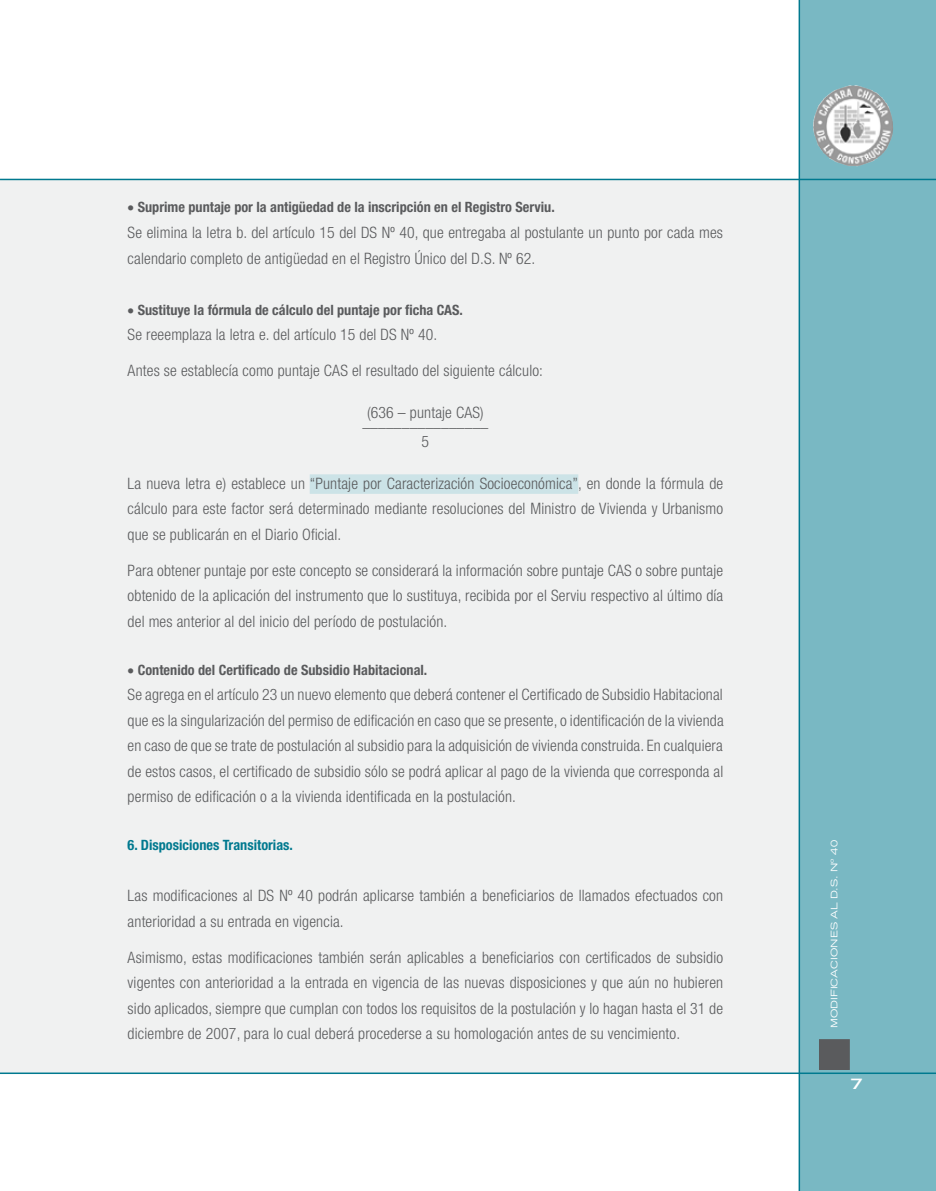
<style>
.page{position:relative;width:936px;height:1191px;background:#fff}
.page>*{position:absolute;margin:0;border:0;box-sizing:border-box;transform-origin:0 0}
.t1{font:300 condensed 15.75px/25.5px "Helvetica Neue";letter-spacing:.01em;color:#5a5b5d;text-align:justify}
.t2{font:700 condensed 14.25px "Helvetica Neue";color:#5a5b5d}
.t3{font:700 condensed 14.25px "Helvetica Neue";color:#00798f}
.t4{font:expanded 9px "Trade Gothic LH";letter-spacing:.01em;color:#fff;scale:1.1 1}
</style>
<div class="page">
<div style="left:1px;top:180px;width:928px;height:892px;background:#f0f1f1"></div>
<div style="left:800px;top:0;width:135px;height:1191px;background:#79b8c3"></div>
<div style="left:819px;top:1040px;width:30px;height:29px;background:#5a5b5d"></div>
<div style="left:818px;top:1039px;width:31px;height:31px;border:2px solid #5a5b5d"></div>
<hr style="left:798px;top:0;width:2px;height:1191px;background:#00798f">
<img style="left:813px;top:86px;width:80px;height:80px">
<hr style="left:0;top:179px;width:935px;height:1px;background:#00798f">
<hr style="left:0;top:1072px;width:935px;height:2px;background:#00798f">
<div style="left:310px;top:474px;width:268px;height:20px;background:#cce3e7"></div>
<svg style="left:851px;top:1078px;width:10px;height:10px"></svg>
<p class="t2" style="left:128px;top:199px;width:428px">• Suprime puntaje por la antigüedad de la inscripción en el Registro Serviu.</p>
<p class="t1" style="left:128px;top:219px;width:597px">Se elimina la letra b. del artículo 15 del DS Nº 40, que entregaba al postulante un punto por cada mes calendario completo de antigüedad en el Registro Único del D.S. Nº 62.</p>
<p class="t2" style="left:128px;top:301px;width:337px">• Sustituye la fórmula de cálculo del puntaje por ficha CAS.</p>
<p class="t1" style="left:128px;top:321px;width:311px">Se reeemplaza la letra e. del artículo 15 del DS Nº 40.</p>
<p class="t1" style="left:128px;top:357px;width:417px">Antes se establecía como puntaje CAS el resultado del siguiente cálculo:</p>
<p class="t1" style="left:367px;top:399px;width:118px">(636 – puntaje CAS)</p>
<p class="t1" style="left:362px;top:411px;width:128px;line-height:19.5px;text-align:center">________________<br>5</p>
<p class="t1" style="left:128px;top:470px;width:597px">La nueva letra e) establece un “Puntaje por Caracterización Socioeconómica”, en donde la fórmula de cálculo para este factor será determinado mediante resoluciones del Ministro de Vivienda y Urbanismo que se publicarán en el Diario Oficial.</p>
<p class="t1" style="left:128px;top:557px;width:597px">Para obtener puntaje por este concepto se considerará la información sobre puntaje CAS o sobre puntaje obtenido de la aplicación del instrumento que lo sustituya, recibida por el Serviu respectivo al último día del mes anterior al del inicio del período de postulación.</p>
<p class="t2" style="left:128px;top:661px;width:301px">• Contenido del Certificado de Subsidio Habitacional.</p>
<p class="t1" style="left:128px;top:681px;width:597px">Se agrega en el artículo 23 un nuevo elemento que deberá contener el Certificado de Subsidio Habitacional que es la singularización del permiso de edificación en caso que se presente, o identificación de la vivienda en caso de que se trate de postulación al subsidio para la adquisición de vivienda construida. En cualquiera de estos casos, el certificado de subsidio sólo se podrá aplicar al pago de la vivienda que corresponda al permiso de edificación o a la vivienda identificada en la postulación.</p>
<p class="t3" style="left:128px;top:836px;width:167px">6. Disposiciones Transitorias.</p>
<p class="t1" style="left:128px;top:882px;width:597px">Las modificaciones al DS Nº 40 podrán aplicarse también a beneficiarios de llamados efectuados con anterioridad a su entrada en vigencia.</p>
<p class="t1" style="left:128px;top:944px;width:597px">Asimismo, estas modificaciones también serán aplicables a beneficiarios con certificados de subsidio vigentes con anterioridad a la entrada en vigencia de las nuevas disposiciones y que aún no hubieren sido aplicados, siempre que cumplan con todos los requisitos de la postulación y lo hagan hasta el 31 de diciembre de 2007, para lo cual deberá procederse a su homologación antes de su vencimiento.</p>
<p class="t4" style="left:828px;top:1028px;width:173px;rotate:-90deg">MODIFICACIONES AL D.S. Nº 40</p>
</div>
